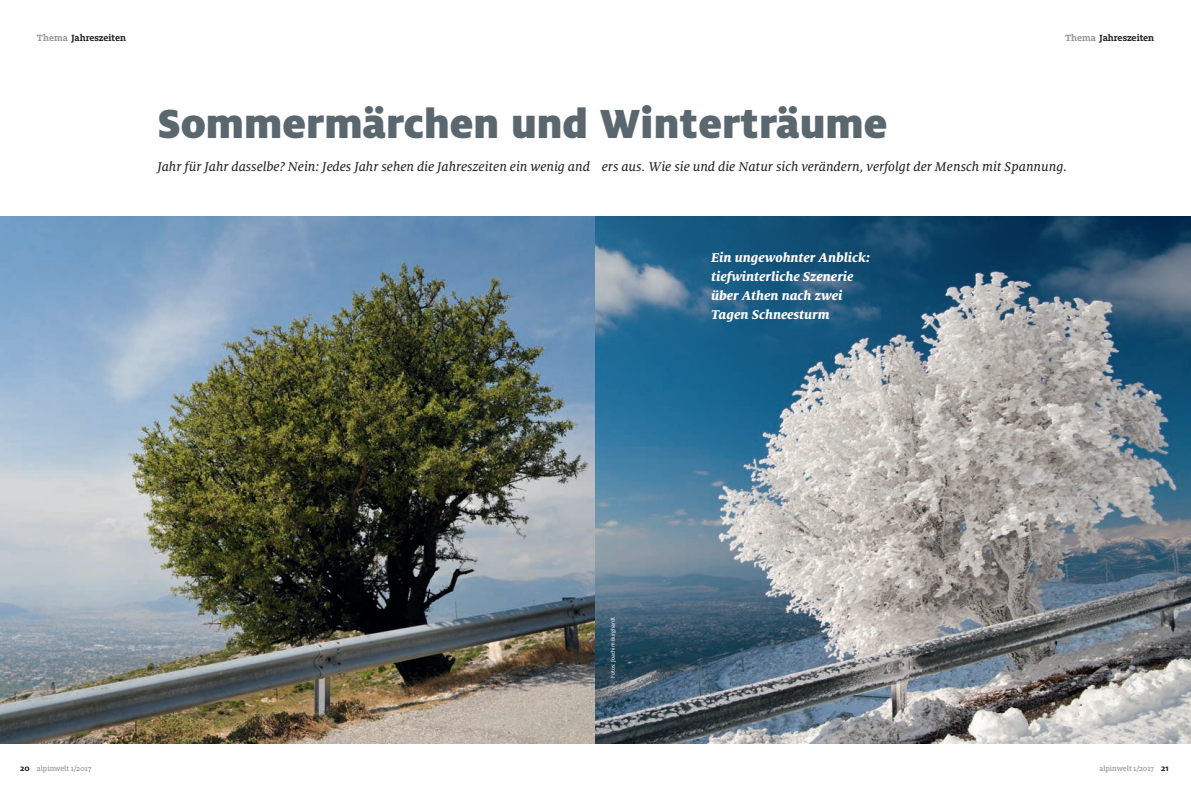
<style>
.page{position:relative;width:1191px;height:794px;background:#fff}
.page>*{position:absolute;margin:0;border:0;box-sizing:border-box;transform-origin:0 0}
.t1{font:900 45px "Milo OT";color:#5a676e}
.t2{font:14px "Milo Serif OT Text Ita";color:#231f20}
.t3{font:italic 800 14px/19px "Milo Serif OT";color:#fff}
.t4{font:700 10px "Milo Slab OT";color:#231f20}
.t5{font:500 8px "Milo Slab OT";color:#939598}
.t6{font:6px "Milo OT";color:#fff}
.s1{color:#939598}
.s2{font-family:"Milo OT";font-weight:700;font-size:9px;color:#231f20}
</style>
<div class="page">
<img style="left:0;top:217px;width:595px;height:526px">
<img style="left:595px;top:217px;width:596px;height:526px">
<p class="t4" style="left:37px;top:34px;width:91px"><span class="s1">Thema</span> Jahreszeiten</p>
<p class="t4" style="left:1065px;top:34px;width:91px"><span class="s1">Thema</span> Jahreszeiten</p>
<h1 class="t1" style="left:157px;top:107px;width:731px">Sommermärchen und Winterträume</h1>
<p class="t2" style="left:157px;top:161px;width:911px">Jahr für Jahr dasselbe? Nein: Jedes Jahr sehen die Jahreszeiten ein wenig and ers aus. Wie sie und die Natur sich verändern, verfolgt der Mensch mit Spannung.</p>
<p class="t3" style="left:711px;top:248px;width:161px">Ein ungewohnter Anblick: tiefwinterliche Szenerie über Athen nach zwei<br>Tagen Schneesturm</p>
<p class="t5" style="left:20px;top:766px;width:73px"><span class="s2">20</span> alpinwelt 1/2017</p>
<p class="t6" style="left:610px;top:677px;width:62px;rotate:-90deg">Fotos: Joachim Burghardt</p>
<p class="t5" style="left:1099px;top:766px;width:71px">alpinwelt 1/2017 <span class="s2">21</span></p>
</div>
